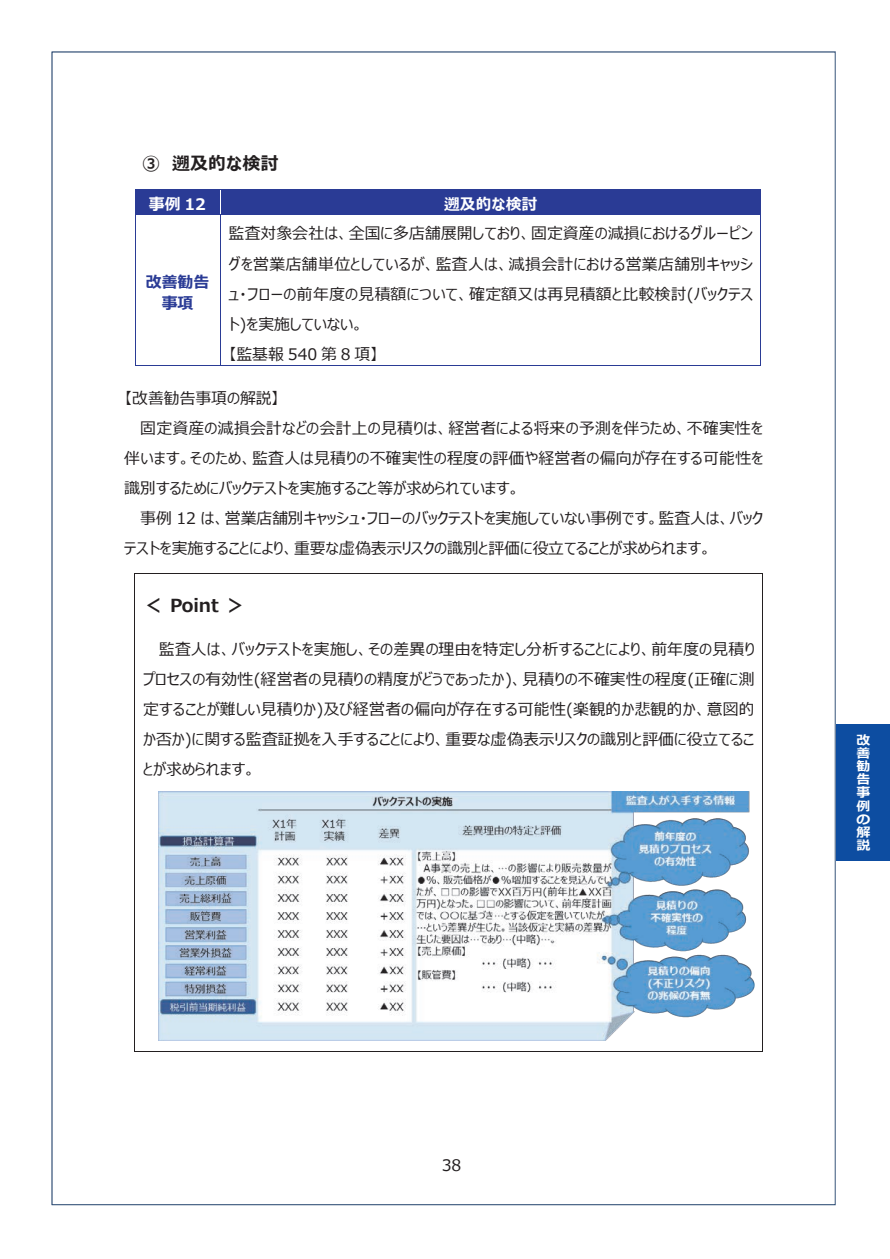
<style>
.page{position:relative;width:890px;height:1259px;background:#fff}
.page>*{position:absolute;margin:0;border:0;box-sizing:border-box;transform-origin:0 0}
.t1{font:700 18px "Meiryo UI";color:#231f20}
.t2{font:15.9px/30px "Meiryo UI";color:#231f20;text-align:justify}
.t3{font:15.9px/30px "Meiryo UI";letter-spacing:.02em;color:#231f20}
.t4{font:700 15.9px "Meiryo UI";color:#fff}
.t5{font:700 15.9px/21.3px "Meiryo UI";color:#2a3b95;text-align:center}
.t6{font:700 12.9px/13.2px "Meiryo";color:#fff;text-align:justify;scale:1.08 1}
</style>
<div class="page">
<div style="left:835px;top:724px;width:54px;height:136px;background:#0d4da1"></div>
<div style="left:135px;top:190px;width:85px;height:25px;background:#2a3b95"></div>
<div style="left:220px;top:190px;width:540px;height:25px;background:#2a3b95"></div>
<hr style="left:135px;top:189px;width:85px;height:1px;background:#2a3b95">
<hr style="left:220px;top:189px;width:540px;height:1px;background:#2a3b95">
<hr style="left:135px;top:215px;width:85px;height:1px;background:#2a3b95">
<svg style="left:220px;top:190px;width:1px;height:24px"></svg>
<hr style="left:220px;top:215px;width:540px;height:1px;background:#2a3b95">
<svg style="left:760px;top:189px;width:1px;height:26px"></svg>
<hr style="left:135px;top:215px;width:1px;height:150px;background:#2a3b95">
<hr style="left:135px;top:365px;width:85px;height:1px;background:#2a3b95">
<hr style="left:220px;top:215px;width:1px;height:150px;background:#2a3b95">
<hr style="left:220px;top:365px;width:540px;height:1px;background:#2a3b95">
<hr style="left:760px;top:215px;width:1px;height:150px;background:#2a3b95">
<hr style="left:135px;top:573px;width:627px;height:1px;background:#231f20">
<hr style="left:134px;top:574px;width:1px;height:477px;background:#231f20">
<hr style="left:135px;top:1051px;width:627px;height:1px;background:#231f20">
<hr style="left:762px;top:574px;width:1px;height:477px;background:#231f20">
<img style="left:159px;top:791px;width:595px;height:250px">
<p class="t1" style="left:142px;top:150px;width:138px">③ 遡及的な検討</p>
<p class="t4" style="left:149px;top:193px;width:33px">事例</p>
<p class="t4" style="left:444px;top:193px;width:95px">遡及的な検討</p>
<p class="t3" style="left:228px;top:220px;width:526px">監査対象会社は、全国に多店舗展開しており、固定資産の減損におけるグルーピングを営業店舗単位としているが、監査人は、減損会計における営業店舗別キャッシュ・フローの前年度の見積額について、確定額又は再見積額と比較検討(バックテスト)を実施していない。<br>【監基報 540 第 8 項】</p>
<p class="t2" style="left:124px;top:384px;width:156px">【改善勧告事項の解説】</p>
<p class="t3" style="left:140px;top:414px;width:624px">固定資産の減損会計などの会計上の見積りは、経営者による将来の予測を伴うため、不確実性を</p>
<p class="t3" style="left:124px;top:444px;width:640px">伴います。そのため、監査人は見積りの不確実性の程度の評価や経営者の偏向が存在する可能性を</p>
<p class="t2" style="left:124px;top:474px;width:397px">識別するためにバックテストを実施すること等が求められています。</p>
<p class="t2" style="left:140px;top:504px;width:624px">事例 12 は、営業店舗別キャッシュ・フローのバックテストを実施していない事例です。監査人は、バック</p>
<p class="t2" style="left:124px;top:534px;width:588px">テストを実施することにより、重要な虚偽表示リスクの識別と評価に役立てることが求められます。</p>
<p class="t5" style="left:146px;top:272px;width:65px">改善勧告事項</p>
<p class="t1" style="left:143px;top:592px;width:104px">＜ Point ＞</p>
<p class="t2" style="left:143px;top:635px;width:613px;text-indent:16px">監査人は、バックテストを実施し、その差異の理由を特定し分析することにより、前年度の見積りプロセスの有効性(経営者の見積りの精度がどうであったか)、見積りの不確実性の程度(正確に測定することが難しい見積りか)及び経営者の偏向が存在する可能性(楽観的か悲観的か、意図的か否か)に関する監査証拠を入手することにより、重要な虚偽表示リスクの識別と評価に役立てることが求められます。</p>
<p class="t6" style="left:856px;top:734px;width:14px">改善勧告事例の解説</p>
<p class="t2" style="left:441px;top:1150px;width:21px">38</p>
</div>
